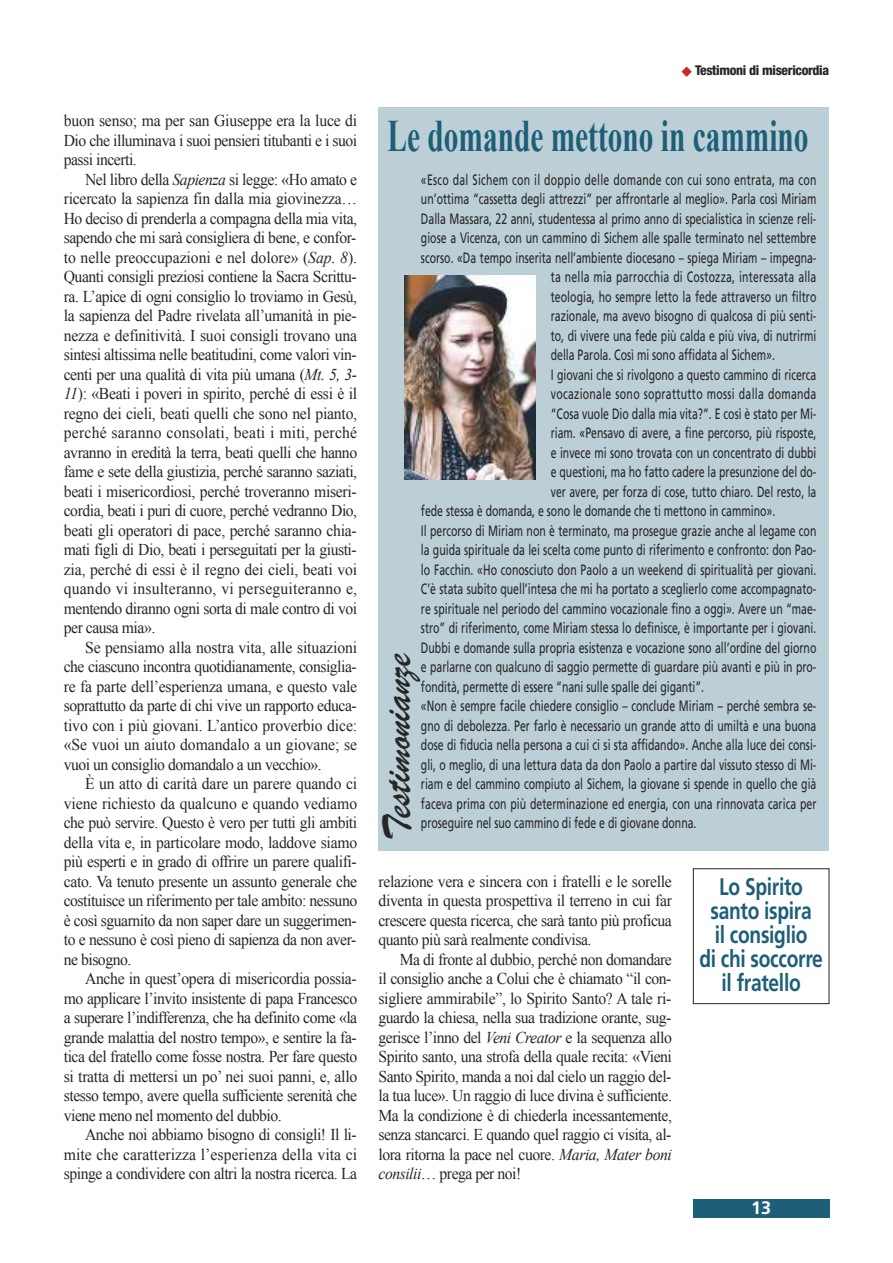
<style>
.page{position:relative;width:893px;height:1263px;background:#fff}
.page>*{position:absolute;margin:0;border:0;box-sizing:border-box;transform-origin:0 0}
.t1{font:700 45px "Times New Roman";color:#1e5f78;scale:.65 1}
.t2{font:42px "Brush Script";letter-spacing:-.01em;color:#272627}
.t3{font:700 24px/24px "Frutiger";letter-spacing:-.015em;color:#1e5f78;text-align:center;scale:.8 1}
.t4{font:700 18px "Frutiger";color:#fff}
.t5{font:16.5px/19.5px "Times New Roman";letter-spacing:-.03em;color:#272627;text-align:justify;scale:.95 1}
.t6{font:15px "Frutiger";color:#272627;scale:.7 1}
.t7{font:15px "Frutiger";letter-spacing:.025em;color:#272627;scale:.7 1}
.t8{font:15px "Frutiger";letter-spacing:.02em;color:#272627;scale:.7 1}
.t9{font:800 condensed 13.5px "Helvetica Neue";letter-spacing:-.025em;color:#272627}
.s1{font-style:italic}
.s2{color:#cc262b}
</style>
<div class="page">
<div style="left:693px;top:1199px;width:136px;height:19px;background:#1e5f78"></div>
<div style="left:378px;top:107px;width:451px;height:743px;background:#bccfd6"></div>
<div style="left:693px;top:868px;width:136px;height:136px;border:1px solid #272627"></div>
<img style="left:405px;top:276px;width:131px;height:204px">
<p class="t5" style="left:64px;top:111px;width:310px">buon senso; ma per san Giuseppe era la luce di Dio che illuminava i suoi pensieri titubanti e i suoi passi incerti.</p>
<p class="t5" style="left:64px;top:169px;width:310px;text-indent:21px">Nel libro della <span class="s1">Sapienza</span> si legge: «Ho amato e ricercato la sapienza fin dalla mia giovinezza… Ho deciso di prenderla a compagna della mia vita, sapendo che mi sarà consigliera di bene, e confor&shy;to nelle preoccupazioni e nel dolore» (<span class="s1">Sap. 8</span>).<br>Quanti consigli preziosi contiene la Sacra Scrittu&shy;ra. L’apice di ogni consiglio lo troviamo in Gesù, la sapienza del Padre rivelata all’umanità in pie&shy;nezza e definitività. I suoi consigli trovano una sintesi altissima nelle beatitudini, come valori vin&shy;centi per una qualità di vita più umana (<span class="s1">Mt. 5, 3- 11</span>): «Beati i poveri in spirito, perché di essi è il regno dei cieli, beati quelli che sono nel pianto, perché saranno consolati, beati i miti, perché avranno in eredità la terra, beati quelli che hanno fame e sete della giustizia, perché saranno saziati, beati i misericordiosi, perché troveranno miseri&shy;cordia, beati i puri di cuore, perché vedranno Dio, beati gli operatori di pace, perché saranno chia&shy;mati figli di Dio, beati i perseguitati per la giusti&shy;zia, perché di essi è il regno dei cieli, beati voi quando vi insulteranno, vi perseguiteranno e, mentendo diranno ogni sorta di male contro di voi per causa mia».</p>
<p class="t5" style="left:64px;top:637px;width:310px;text-indent:21px">Se pensiamo alla nostra vita, alle situazioni che ciascuno incontra quotidianamente, consiglia&shy;re fa parte dell’esperienza umana, e questo vale soprattutto da parte di chi vive un rapporto educa&shy;tivo con i più giovani. L’antico proverbio dice: «Se vuoi un aiuto domandalo a un giovane; se vuoi un consiglio domandalo a un vecchio».</p>
<p class="t5" style="left:64px;top:774px;width:310px;text-indent:21px">È un atto di carità dare un parere quando ci viene richiesto da qualcuno e quando vediamo che può servire. Questo è vero per tutti gli ambiti della vita e, in particolare modo, laddove siamo più esperti e in grado di offrire un parere qualifi&shy;cato. Va tenuto presente un assunto generale che costituisce un riferimento per tale ambito: nessuno è così sguarnito da non saper dare un suggerimen&shy;to e nessuno è così pieno di sapienza da non aver&shy;ne bisogno.</p>
<p class="t5" style="left:64px;top:969px;width:310px;text-indent:21px">Anche in quest’opera di misericordia possia&shy;mo applicare l’invito insistente di papa Francesco a superare l’indifferenza, che ha definito come «la grande malattia del nostro tempo», e sentire la fa&shy;tica del fratello come fosse nostra. Per fare questo si tratta di mettersi un po’ nei suoi panni, e, allo stesso tempo, avere quella sufficiente serenità che viene meno nel momento del dubbio.</p>
<p class="t5" style="left:64px;top:1125px;width:310px;text-indent:21px">Anche noi abbiamo bisogno di consigli! Il li&shy;mite che caratterizza l’esperienza della vita ci spinge a condividere con altri la nostra ricerca. La</p>
<p class="t9" style="left:681px;top:65px;width:149px"><span class="s2">◆</span> Testimoni di misericordia</p>
<h1 class="t1" style="left:388px;top:111px;width:649px">Le domande mettono in cammino</h1>
<p class="t7" style="left:421px;top:173px;width:566px">«Esco dal Sichem con il doppio delle domande con cui sono entrata, ma con</p>
<p class="t6" style="left:421px;top:193px;width:566px">un’ottima “cassetta degli attrezzi” per affrontarle al meglio». Parla così Miriam</p>
<p class="t6" style="left:421px;top:212px;width:566px">Dalla Massara, 22 anni, studentessa al primo anno di specialistica in scienze reli-</p>
<p class="t6" style="left:421px;top:232px;width:566px">giose a Vicenza, con un cammino di Sichem alle spalle terminato nel settembre</p>
<p class="t6" style="left:421px;top:251px;width:566px">scorso. «Da tempo inserita nell’ambiente diocesano – spiega Miriam – impegna-</p>
<p class="t8" style="left:551px;top:271px;width:381px">ta nella mia parrocchia di Costozza, interessata alla</p>
<p class="t6" style="left:551px;top:290px;width:381px">teologia, ho sempre letto la fede attraverso un filtro</p>
<p class="t6" style="left:551px;top:310px;width:381px">razionale, ma avevo bisogno di qualcosa di più senti-</p>
<p class="t6" style="left:551px;top:329px;width:381px">to, di vivere una fede più calda e più viva, di nutrirmi</p>
<p class="t6" style="left:551px;top:349px;width:322px">della Parola. Così mi sono affidata al Sichem».</p>
<p class="t6" style="left:551px;top:368px;width:381px">I giovani che si rivolgono a questo cammino di ricerca</p>
<p class="t7" style="left:551px;top:388px;width:381px">vocazionale sono soprattutto mossi dalla domanda</p>
<p class="t6" style="left:551px;top:407px;width:381px">“Cosa vuole Dio dalla mia vita?”. E così è stato per Mi-</p>
<p class="t6" style="left:551px;top:427px;width:381px">riam. «Pensavo di avere, a fine percorso, più risposte,</p>
<p class="t6" style="left:551px;top:446px;width:381px">e invece mi sono trovata con un concentrato di dubbi</p>
<p class="t6" style="left:551px;top:466px;width:381px">e questioni, ma ho fatto cadere la presunzione del do-</p>
<p class="t6" style="left:551px;top:485px;width:381px">ver avere, per forza di cose, tutto chiaro. Del resto, la</p>
<p class="t6" style="left:421px;top:505px;width:508px">fede stessa è domanda, e sono le domande che ti mettono in cammino».</p>
<p class="t6" style="left:421px;top:524px;width:566px">Il percorso di Miriam non è terminato, ma prosegue grazie anche al legame con</p>
<p class="t6" style="left:421px;top:544px;width:566px">la guida spirituale da lei scelta come punto di riferimento e confronto: don Pao-</p>
<p class="t6" style="left:421px;top:563px;width:566px">lo Facchin. «Ho conosciuto don Paolo a un weekend di spiritualità per giovani.</p>
<p class="t6" style="left:421px;top:583px;width:566px">C’è stata subito quell’intesa che mi ha portato a sceglierlo come accompagnato-</p>
<p class="t6" style="left:421px;top:602px;width:566px">re spirituale nel periodo del cammino vocazionale fino a oggi». Avere un “mae-</p>
<p class="t6" style="left:421px;top:622px;width:566px">stro” di riferimento, come Miriam stessa lo definisce, è importante per i giovani.</p>
<p class="t6" style="left:421px;top:641px;width:566px">Dubbi e domande sulla propria esistenza e vocazione sono all’ordine del giorno</p>
<p class="t6" style="left:421px;top:661px;width:566px">e parlarne con qualcuno di saggio permette di guardare più avanti e più in pro-</p>
<p class="t6" style="left:421px;top:680px;width:406px">fondità, permette di essere “nani sulle spalle dei giganti”.</p>
<p class="t6" style="left:421px;top:700px;width:566px">«Non è sempre facile chiedere consiglio – conclude Miriam – perché sembra se-</p>
<p class="t6" style="left:421px;top:719px;width:566px">gno di debolezza. Per farlo è necessario un grande atto di umiltà e una buona</p>
<p class="t6" style="left:421px;top:739px;width:566px">dose di fiducia nella persona a cui ci si sta affidando». Anche alla luce dei consi-</p>
<p class="t6" style="left:421px;top:758px;width:566px">gli, o meglio, di una lettura data da don Paolo a partire dal vissuto stesso di Mi-</p>
<p class="t6" style="left:421px;top:778px;width:566px">riam e del cammino compiuto al Sichem, la giovane si spende in quello che già</p>
<p class="t6" style="left:421px;top:797px;width:566px">faceva prima con più determinazione ed energia, con una rinnovata carica per</p>
<p class="t6" style="left:421px;top:817px;width:395px">proseguire nel suo cammino di fede e di giovane donna.</p>
<h2 class="t2" style="left:373px;top:841px;width:189px;rotate:-90deg">Testimonianze</h2>
<p class="t5" style="left:378px;top:871px;width:310px">relazione vera e sincera con i fratelli e le sorelle diventa in questa prospettiva il terreno in cui far crescere questa ricerca, che sarà tanto più proficua quanto più sarà realmente condivisa.</p>
<p class="t5" style="left:378px;top:949px;width:310px;text-indent:21px">Ma di fronte al dubbio, perché non domandare il consiglio anche a Colui che è chiamato “il con&shy;sigliere ammirabile”, lo Spirito Santo? A tale ri&shy;guardo la chiesa, nella sua tradizione orante, sug&shy;gerisce l’inno del <span class="s1">Veni Creator</span> e la sequenza allo Spirito santo, una strofa della quale recita: «Vieni Santo Spirito, manda a noi dal cielo un raggio del&shy;la tua luce». Un raggio di luce divina è sufficiente.<br>Ma la condizione è di chiederla incessantemente, senza stancarci. E quando quel raggio ci visita, al&shy;lora ritorna la pace nel cuore. <span class="s1">Maria, Mater boni consilii</span>… prega per noi!</p>
<h3 class="t3" style="left:699px;top:876px;width:156px">Lo Spirito santo ispira<br>il consiglio<br>di chi soccorre il fratello</h3>
<p class="t4" style="left:751px;top:1201px;width:21px">13</p>
</div>
